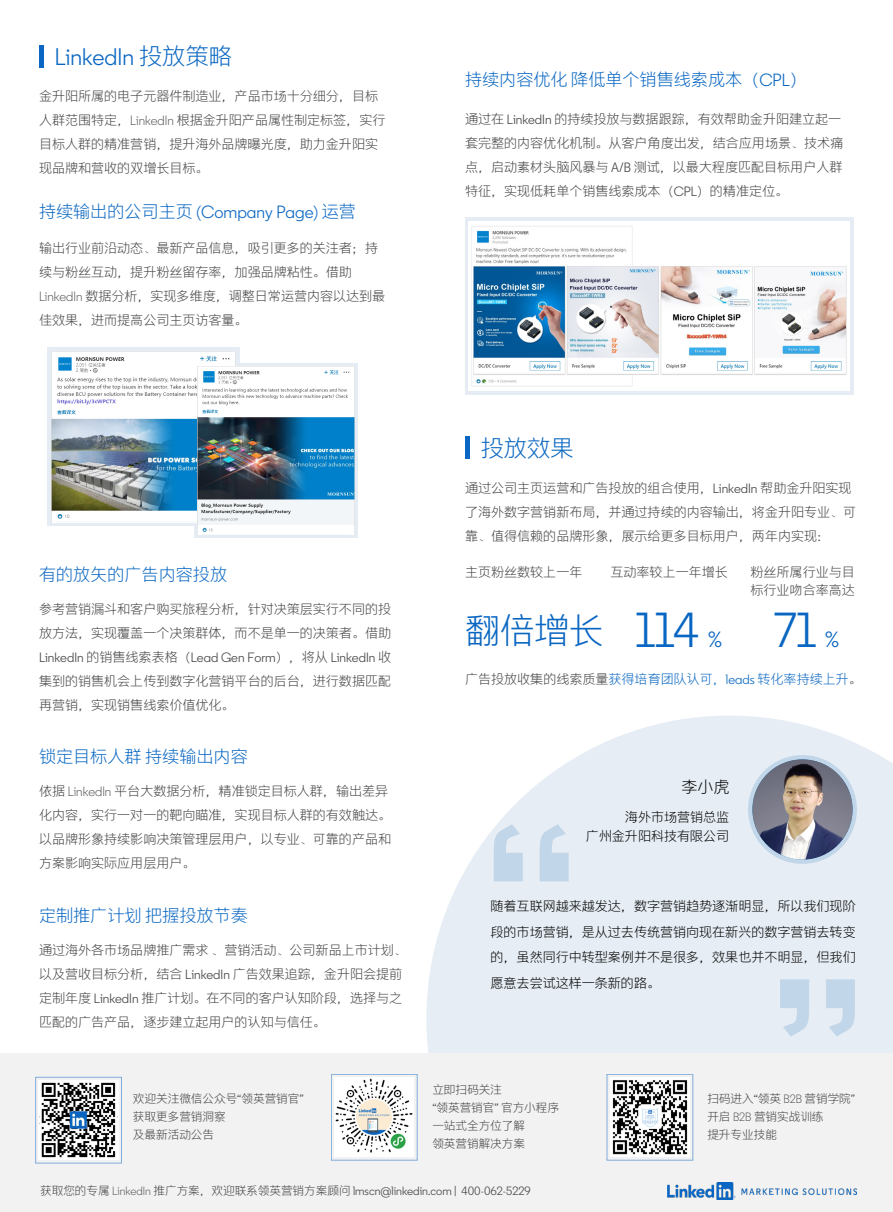
<style>
.page{position:relative;width:893px;height:1212px;background:#fff}
.page>*{position:absolute;margin:0;border:0;box-sizing:border-box;transform-origin:0 0}
.t1{font:49.05px "Community";color:#0966c2}
.t2{font:36.45px "Community Chinese";color:#0966c2}
.t3{font:24px "Community";color:#0966c2}
.t4{font:24px "Community Chinese";color:#0966c2}
.t5{font:22.05px "Community";color:#0966c2}
.t6{font:17.7px "Community Chinese";color:#0966c2}
.t7{font:16.5px "Community Chinese";color:#000}
.t8{font:13.5px/24px "Community Chinese";color:#434343}
.t9{font:13.5px/25.5px "Community Chinese";color:#000;text-align:justify}
.t10{font:13.5px "Community";color:#434343}
.t11{font:13.5px "Community Chinese";color:#0966c2}
.t12{font:12px/18px "Community Chinese";color:#434343}
.t13{font:12px "Community";color:#434343}
.s1{font-family:"Community Chinese"}
.s2{font-family:"Community";font-weight:300}
.s3{font-family:"Community"}
.s4{font-family:"Community";font-size:49.05px}
.s5{color:#434343}
.s6{font-weight:300}
</style>
<div class="page">
<div style="left:194px;top:363px;width:164px;height:174px;background:linear-gradient(to right,#e6ecf4,#e6ecf4)"></div>
<div style="left:47px;top:348px;width:193px;height:178px;background:#e6ecf4"></div>
<div style="left:465px;top:217px;width:388px;height:178px;background:#e6ecf4"></div>
<hr style="left:39px;top:45px;width:4px;height:22px;background:#0966c2">
<hr style="left:465px;top:436px;width:4px;height:23px;background:#0966c2">
<svg style="left:426px;top:715px;width:467px;height:339px;fill:#e6edf4"></svg>
<svg style="left:494px;top:824px;width:75px;height:57px;background:#d1e0ed"></svg>
<svg style="left:780px;top:979px;width:75px;height:57px;background:#d1dfed"></svg>
<img style="left:51px;top:351px;width:185px;height:172px">
<img style="left:198px;top:366px;width:157px;height:168px">
<img style="left:469px;top:221px;width:380px;height:170px">
<svg style="left:748px;top:755px;width:109px;height:109px"></svg>
<img style="left:752px;top:759px;width:100px;height:100px;border-radius:50px">
<div style="left:0;top:1054px;width:893px;height:158px;background:#f2f2f2"></div>
<img style="left:335px;top:1077px;width:79px;height:80px">
<img style="left:667px;top:1182px;width:189px;height:17px">
<img style="left:39px;top:1080px;width:79px;height:80px">
<img style="left:40px;top:1082px;width:77px;height:76px">
<img style="left:610px;top:1078px;width:80px;height:79px">
<h3 class="t3" style="left:55px;top:42px;width:179px">LinkedIn <span class="s1">投放策略</span></h3>
<p class="t8" style="left:39px;top:85px;width:348px">金升阳所属的电子元器件制造业，产品市场十分细分，目标人群范围特定，<span class="s2">LinkedIn</span> 根据金升阳产品属性制定标签，实行目标人群的精准营销，提升海外品牌曝光度，助力金升阳实现品牌和营收的双增长目标。</p>
<h3 class="t6" style="left:39px;top:203px;width:319px">持续输出的公司主页 (<span class="s3">Company Page</span>) 运营</h3>
<p class="t8" style="left:39px;top:236px;width:348px">输出行业前沿动态、最新产品信息，吸引更多的关注者；持续与粉丝互动，提升粉丝留存率，加强品牌粘性。借助<br><span class="s2">LinkedIn</span> 数据分析，实现多维度，调整日常运营内容以达到最佳效果，进而提高公司主页访客量。</p>
<h3 class="t6" style="left:465px;top:71px;width:343px">持续内容优化 降低单个销售线索成本（<span class="s3">CPL</span>）</h3>
<p class="t8" style="left:465px;top:107px;width:380px">通过在 <span class="s3">LinkedIn</span> 的持续投放与数据跟踪，有效帮助金升阳建立起一套完整的内容优化机制。从客户角度出发，结合应用场景、技术痛点，启动素材头脑风暴与 <span class="s3">A/B</span> 测试，以最大程度匹配目标用户人群特征，实现低耗单个销售线索成本（<span class="s3">CPL</span>）的精准定位。</p>
<h3 class="t6" style="left:39px;top:566px;width:190px">有的放矢的广告内容投放</h3>
<p class="t8" style="left:39px;top:598px;width:354px">参考营销漏斗和客户购买旅程分析，针对决策层实行不同的投放方法，实现覆盖一个决策群体，而不是单一的决策者。借助</p>
<p class="t10" style="left:39px;top:649px;width:354px">LinkedIn <span class="s1">的销售线索表格（</span>Lead Gen Form<span class="s1">），将从</span> LinkedIn <span class="s1">收</span></p>
<p class="t8" style="left:39px;top:670px;width:354px">集到的销售机会上传到数字化营销平台的后台，进行数据匹配再营销，实现销售线索价值优化。</p>
<h3 class="t6" style="left:39px;top:748px;width:210px">锁定目标人群 持续输出内容</h3>
<p class="t8" style="left:39px;top:779px;width:354px">依据 <span class="s2">LinkedIn</span> 平台大数据分析，精准锁定目标人群，输出差异化内容，实行一对一的靶向瞄准，实现目标人群的有效触达。以品牌形象持续影响决策管理层用户，以专业、可靠的产品和方案影响实际应用层用户。</p>
<h3 class="t6" style="left:39px;top:907px;width:210px">定制推广计划 把握投放节奏</h3>
<p class="t8" style="left:39px;top:938px;width:369px">通过海外各市场品牌推广需求 、营销活动、公司新品上市计划、以及营收目标分析，结合 <span class="s3">LinkedIn</span> 广告效果追踪，金升阳会提前定制年度 <span class="s3">LinkedIn</span> 推广计划。在不同的客户认知阶段，选择与之匹配的广告产品，逐步建立起用户的认知与信任。</p>
<p class="t12" style="left:133px;top:1090px;width:172px">欢迎关注微信公众号“领英营销官”获取更多营销洞察<br>及最新活动公告</p>
<h3 class="t4" style="left:481px;top:436px;width:94px">投放效果</h3>
<p class="t8" style="left:465px;top:476px;width:393px">通过公司主页运营和广告投放的组合使用，<span class="s3">LinkedIn</span> 帮助金升阳实现了海外数字营销新布局，并通过持续的内容输出，将金升阳专业、可靠、值得信赖的品牌形象，展示给更多目标用户，两年内实现：</p>
<p class="t8" style="left:610px;top:561px;width:119px">互动率较上一年增长</p>
<p class="t8" style="left:465px;top:561px;width:119px">主页粉丝数较上一年</p>
<h2 class="t2" style="left:465px;top:613px;width:236px">翻倍增长 <span class="s4">114</span></h2>
<h3 class="t5" style="left:707px;top:625px;width:17px">%</h3>
<p class="t8" style="left:750px;top:564px;width:106px;line-height:18px">粉丝所属行业与目标行业吻合率高达</p>
<h1 class="t1" style="left:774px;top:600px;width:43px">71</h1>
<h3 class="t5" style="left:824px;top:625px;width:17px">%</h3>
<p class="t11" style="left:465px;top:673px;width:398px"><span class="s5">广告投放收集的线索质量</span>获得培育团队认可，<span class="s3">leads</span> 转化率持续上升<span class="s5">。</span></p>
<p class="t7" style="left:681px;top:779px;width:49px">李小虎</p>
<p class="t9" style="left:586px;top:807px;width:145px;line-height:19.5px;text-align:right">海外市场营销总监<br>广州金升阳科技有限公司</p>
<p class="t9" style="left:490px;top:894px;width:367px">随着互联网越来越发达，数字营销趋势逐渐明显，所以我们现阶段的市场营销，是从过去传统营销向现在新兴的数字营销去转变的，虽然同行中转型案例并不是很多，效果也并不明显，但我们愿意去尝试这样一条新的路。</p>
<p class="t12" style="left:432px;top:1081px;width:128px">立即扫码关注<br>“领英营销官” 官方小程序一站式全方位了解<br>领英营销解决方案</p>
<p class="t12" style="left:707px;top:1090px;width:149px">扫码进入“领英 <span class="s2">B2B</span> 营销学院”开启 <span class="s2">B2B</span> 营销实战训练<br>提升专业技能</p>
<p class="t13" style="left:40px;top:1183px;width:492px"><span class="s1">获取您的专属</span> <span class="s6">LinkedIn</span> <span class="s1">推广方案，欢迎联系领英营销方案顾问</span> lmscn@linkedin.com | 400-062-5229</p>
</div>
